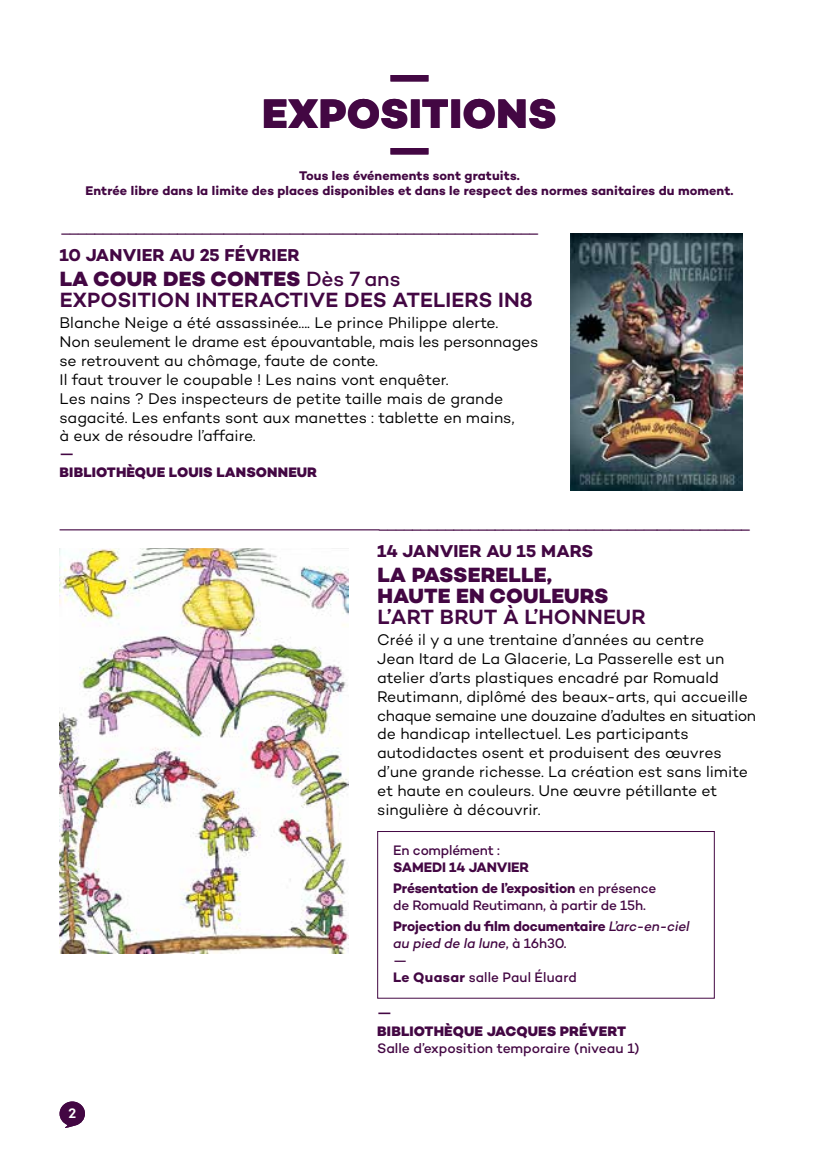
<style>
.page{position:relative;width:819px;height:1166px;background:#fff}
.page>*{position:absolute;margin:0;border:0;box-sizing:border-box;transform-origin:0 0}
.t1{font:800 42px/36.8px "Campton";letter-spacing:.01em;color:#430743;text-align:center}
.t2{font:600 21px/21px "Campton";letter-spacing:.01em;color:#430743}
.t3{font:800 21px/21px "Campton";letter-spacing:.01em;color:#430743}
.t4{font:17.5px "Campton";color:#430743}
.t5{font:700 17.5px "Campton";letter-spacing:.005em;color:#430743}
.t6{font:15.75px/18.9px "Campton";letter-spacing:-.005em;color:#000}
.t7{font:500 14px/21px "Campton";letter-spacing:-.01em;color:#430743}
.t8{font:800 14px "Campton";letter-spacing:.01em;color:#430743}
.t9{font:700 14px/21px "Campton";letter-spacing:-.01em;color:#430743}
.t10{font:500 14px/17.2px "Campton";letter-spacing:.01em;color:#430743}
.t11{font:600 14px "Campton";color:#430743}
.t12{font:600 14px "Campton";color:#fff}
.t13{font:700 12.78px/15.4px "Campton";letter-spacing:.005em;color:#430743;text-align:center}
.s1{font-weight:800}
.s2{font-weight:500}
.s3{font-weight:700}
.s4{font-style:italic}
</style>
<div class="page">
<svg style="left:60px;top:1101px;width:25px;height:27px"></svg>
<img style="left:571px;top:233px;width:171px;height:257px">
<img style="left:60px;top:548px;width:288px;height:406px">
<div style="left:377px;top:831px;width:337px;height:167px;border:1px solid #430743"></div>
<hr style="left:60px;top:529px;width:319px;height:1px;background:#430743">
<h1 class="t1" style="left:262px;top:59px;width:296px">—<br>EXPOSITIONS —</h1>
<p class="t13" style="left:85px;top:168px;width:649px">Tous les événements sont gratuits.<br>Entrée libre dans la limite des places disponibles et dans le respect des normes sanitaires du moment.</p>
<p class="t4" style="left:60px;top:223px;width:482px">––––––––––––––––––———————————––––––––––––––––––––––</p>
<p class="t5" style="left:60px;top:244px;width:242px">10 JANVIER AU 25 FÉVRIER</p>
<h2 class="t2" style="left:60px;top:268px;width:475px"><span class="s1">LA COUR DES CONTES</span> <span class="s2">Dès 7 ans<br></span>EXPOSITION INTERACTIVE DES ATELIERS IN8</h2>
<p class="t6" style="left:60px;top:313px;width:480px">Blanche Neige a été assassinée.... Le prince Philippe alerte.<br>Non seulement le drame est épouvantable, mais les personnages se retrouvent au chômage, faute de conte.<br>Il faut trouver le coupable ! Les nains vont enquêter.<br>Les nains ? Des inspecteurs de petite taille mais de grande sagacité. Les enfants sont aux manettes : tablette en mains,<br>à eux de résoudre l’affaire.</p>
<p class="t11" style="left:60px;top:444px;width:16px">—</p>
<p class="t8" style="left:60px;top:464px;width:259px">BIBLIOTHÈQUE LOUIS LANSONNEUR</p>
<p class="t4" style="left:377px;top:519px;width:376px">––––––––––––––––––––––––––––––––———––––––––</p>
<p class="t5" style="left:377px;top:539px;width:218px">14 JANVIER AU 15 MARS</p>
<h2 class="t3" style="left:377px;top:564px;width:232px">LA PASSERELLE,<br>HAUTE EN COULEURS</h2>
<h2 class="t2" style="left:377px;top:606px;width:270px">L’ART BRUT À L’HONNEUR</h2>
<p class="t6" style="left:377px;top:630px;width:380px">Créé il y a une trentaine d’années au centre<br>Jean Itard de La Glacerie, La Passerelle est un atelier d’arts plastiques encadré par Romuald Reutimann, diplômé des beaux-arts, qui accueille chaque semaine une douzaine d’adultes en situation de handicap intellectuel. Les participants autodidactes osent et produisent des œuvres d’une grande richesse. La création est sans limite et haute en couleurs. Une œuvre pétillante et singulière à découvrir.</p>
<p class="t7" style="left:393px;top:839px;width:108px">En complément :</p>
<p class="t9" style="left:393px;top:857px;width:265px">SAMEDI 14 JANVIER<br>Présentation de l’exposition <span class="s2">en présence</span></p>
<p class="t7" style="left:393px;top:894px;width:298px">de Romuald Reutimann, à partir de 15h.<br><span class="s3">Projection du film documentaire</span> <span class="s4">L’arc-en-ciel</span></p>
<p class="t10" style="left:393px;top:934px;width:185px"><span class="s4">au pied de la lune</span>, à 16h30. —<br><span class="s3">Le Quasar</span> salle Paul Éluard</p>
<p class="t12" style="left:68px;top:1104px;width:9px">2</p>
<p class="t11" style="left:377px;top:1003px;width:16px">—</p>
<p class="t8" style="left:377px;top:1022px;width:250px">BIBLIOTHÈQUE JACQUES PRÉVERT</p>
<p class="t7" style="left:377px;top:1037px;width:264px">Salle d’exposition temporaire (niveau 1)</p>
</div>
